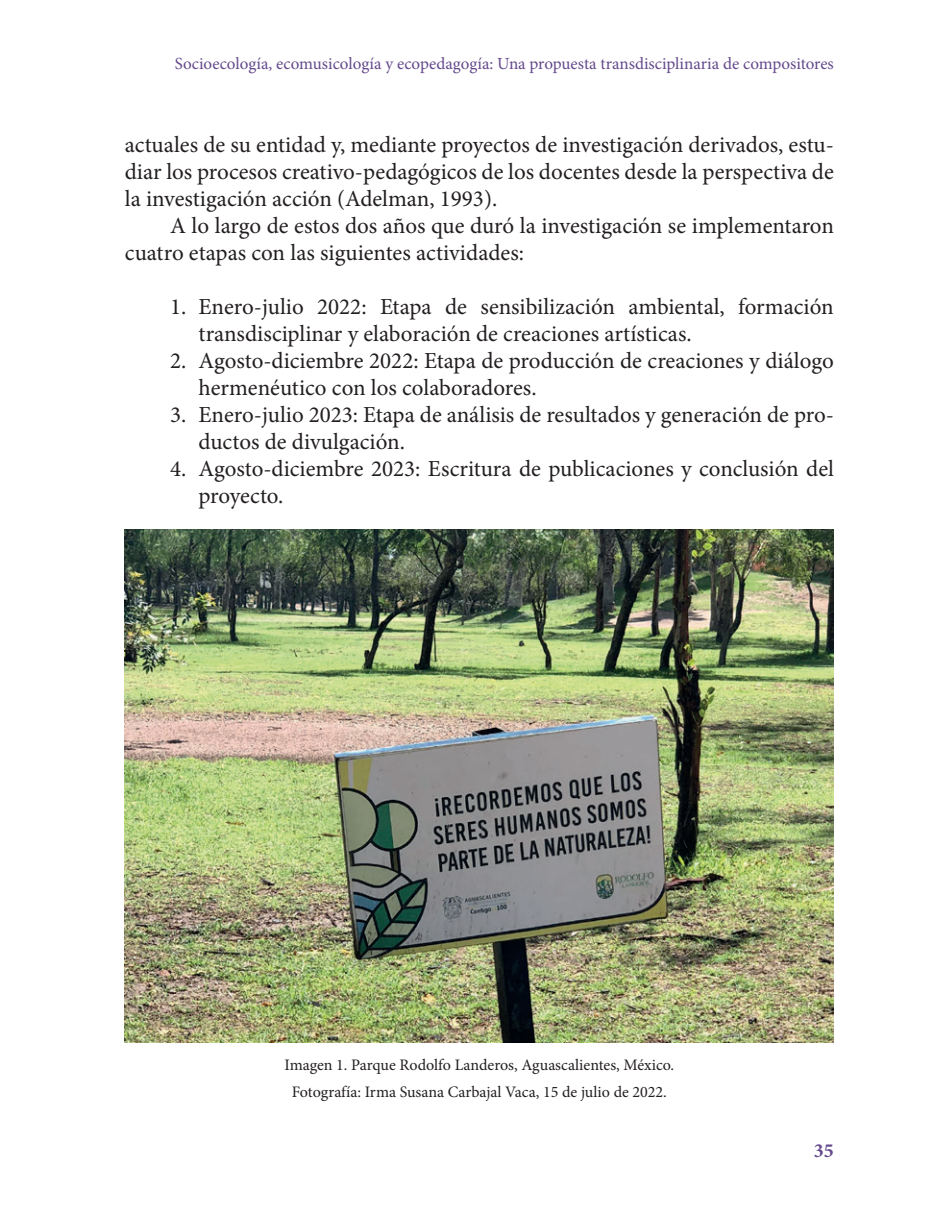
<style>
.page{position:relative;width:936px;height:1219px;background:#fff}
.page>*{position:absolute;margin:0;border:0;box-sizing:border-box;transform-origin:0 0}
.t1{font:23px/27px "Minion Pro";letter-spacing:-.005em;color:#231f20}
.t2{font:700 20px "Minion Pro";color:#64498c}
.t3{font:17px "Minion Pro";color:#64498c}
.t4{font:16px/27px "Minion Pro";color:#231f20;text-align:center}
</style>
<div class="page">
<img style="left:125px;top:530px;width:708px;height:513px">
<p class="t3" style="left:175px;top:52px;width:660px">Socioecología, ecomusicología y ecopedagogía: Una propuesta transdisciplinaria de compositores</p>
<p class="t1" style="left:125px;top:131px;width:710px;text-align:justify">actuales de su entidad y, mediante proyectos de investigación derivados, estu&shy;diar los procesos creativo-pedagógicos de los docentes desde la perspectiva de la investigación acción (Adelman, 1993).</p>
<p class="t1" style="left:125px;top:212px;width:710px;text-indent:45px">A lo largo de estos dos años que duró la investigación se implementaron cuatro etapas con las siguientes actividades:</p>
<p class="t1" style="left:198px;top:293px;width:636px;text-indent:-28px">1. Enero-julio 2022: Etapa de sensibilización ambiental, formación transdisciplinar y elaboración de creaciones artísticas.</p>
<p class="t1" style="left:198px;top:347px;width:636px;text-indent:-28px">2. Agosto-diciembre 2022: Etapa de producción de creaciones y diálogo hermenéutico con los colaboradores.</p>
<p class="t1" style="left:198px;top:401px;width:637px;text-indent:-28px">3. Enero-julio 2023: Etapa de análisis de resultados y generación de pro&shy;ductos de divulgación.</p>
<p class="t1" style="left:198px;top:455px;width:636px;text-indent:-28px">4. Agosto-diciembre 2023: Escritura de publicaciones y conclusión del proyecto.</p>
<p class="t4" style="left:284px;top:1051px;width:391px">Imagen 1. Parque Rodolfo Landeros, Aguascalientes, México.<br>Fotografía: Irma Susana Carbajal Vaca, 15 de julio de 2022.</p>
<p class="t2" style="left:813px;top:1137px;width:21px">35</p>
</div>
